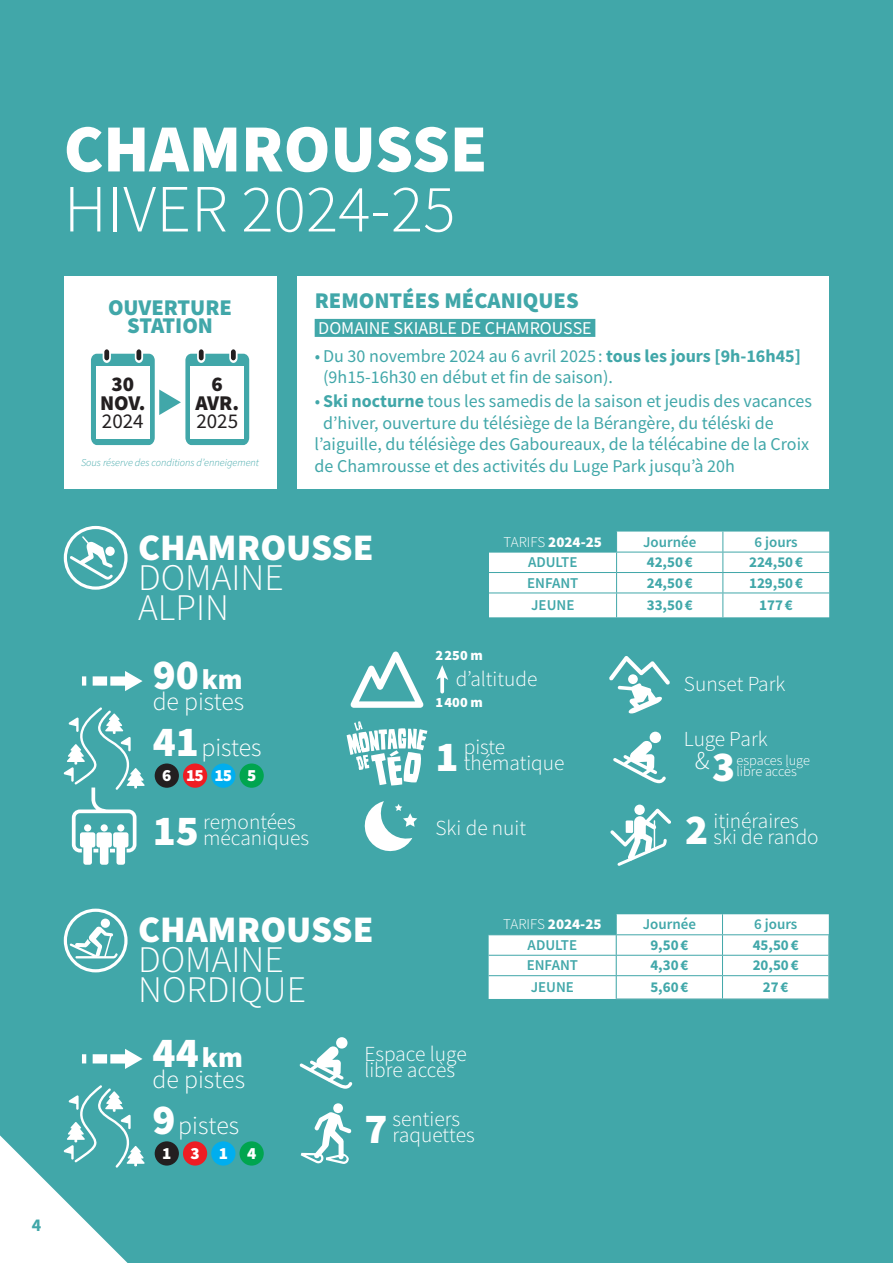
<style>
.page{position:relative;width:893px;height:1263px;background:#41a7a9}
.page>*{position:absolute;margin:0;border:0;box-sizing:border-box;transform-origin:0 0}
.t1{font:300 67.5px "Source Sans Pro";color:#fff}
.t2{font:900 67.5px "Source Sans Pro";color:#fff}
.t3{font:900 42.75px "Source Sans Pro";color:#fff}
.t4{font:300 37.5px/30px "Source Sans Pro";color:#fff}
.t5{font:900 37.5px "Source Sans Pro";color:#fff}
.t6{font:300 25.65px/45.8px "Source Sans Pro";color:#fff}
.t7{font:900 22.5px/18.8px "Source Sans Pro";color:#41a7a9;text-align:center}
.t8{font:300 21.45px/15.6px "Source Sans Pro";color:#fff}
.t9{font:300 21.3px/15.6px "Source Sans Pro";color:#fff}
.t10{font:900 21px/19.5px "Source Sans Pro";color:#231f20;text-align:center}
.t11{font:21px "Source Sans Pro";color:#231f20}
.t12{font:18px/21.6px "Source Sans Pro";color:#41a7a9}
.t13{font:18px "Source Sans Pro";color:#fff}
.t14{font:700 18px "Source Sans Pro";color:#41a7a9}
.t15{font:900 17.1px "Source Sans Pro";letter-spacing:.87em;color:#fff}
.t16{font:700 15px "Source Sans Pro";color:#41a7a9}
.t17{font:600 15px "Source Sans Pro";color:#41a7a9}
.t18{font:900 15px "Source Sans Pro";color:#fff}
.t19{font:300 14.25px/11.4px "Source Sans Pro";color:#fff}
.t20{font:900 14.25px "Source Sans Pro";color:#fff}
.t21{font:italic 300 10.5px "Source Sans Pro";color:#41a7a9}
.s1{font-weight:700}
.s2{font-size:28.5px}
.s3{font-weight:900;font-size:42.75px}
.s4{font-weight:300}
</style>
<div class="page">
<svg style="left:110px;top:671px;width:33px;height:20px"></svg>
<div style="left:93px;top:676px;width:14px;height:10px;background:#fff"></div>
<svg style="left:82px;top:676px;width:4px;height:10px"></svg>
<div style="left:155px;top:763px;width:24px;height:25px;background:#231f20;border-radius:50%"></div>
<div style="left:183px;top:763px;width:24px;height:25px;background:#ee1d23;border-radius:50%"></div>
<div style="left:211px;top:763px;width:24px;height:25px;background:#00aeef;border-radius:50%"></div>
<div style="left:240px;top:763px;width:24px;height:25px;background:#00a54f;border-radius:50%"></div>
<svg style="left:64px;top:707px;width:81px;height:158px"></svg>
<svg style="left:347px;top:721px;width:80px;height:64px"></svg>
<svg style="left:364px;top:801px;width:53px;height:51px"></svg>
<svg style="left:610px;top:809px;width:61px;height:57px"></svg>
<div style="left:634px;top:804px;width:11px;height:11px;background:#fff;border-radius:50%"></div>
<svg style="left:609px;top:656px;width:61px;height:58px"></svg>
<div style="left:650px;top:732px;width:11px;height:11px;background:#fff;border-radius:50%"></div>
<svg style="left:613px;top:740px;width:53px;height:43px"></svg>
<svg style="left:350px;top:651px;width:73px;height:57px"></svg>
<svg style="left:436px;top:665px;width:12px;height:28px"></svg>
<svg style="left:64px;top:526px;width:64px;height:64px"></svg>
<svg style="left:489px;top:531px;width:340px;height:86px"></svg>
<hr style="left:723px;top:593px;width:106px;height:1px;background:#41a7a9">
<svg style="left:110px;top:1049px;width:33px;height:20px"></svg>
<div style="left:93px;top:1054px;width:14px;height:9px;background:#fff"></div>
<svg style="left:82px;top:1054px;width:4px;height:9px"></svg>
<div style="left:155px;top:1141px;width:24px;height:24px;background:#231f20;border-radius:50%"></div>
<div style="left:183px;top:1141px;width:24px;height:24px;background:#ee1d23;border-radius:50%"></div>
<div style="left:211px;top:1141px;width:24px;height:24px;background:#00aeef;border-radius:50%"></div>
<div style="left:239px;top:1141px;width:25px;height:24px;background:#00a54f;border-radius:50%"></div>
<svg style="left:301px;top:1103px;width:50px;height:61px"></svg>
<div style="left:336px;top:1037px;width:11px;height:11px;background:#fff;border-radius:50%"></div>
<svg style="left:299px;top:1046px;width:53px;height:43px"></svg>
<svg style="left:64px;top:909px;width:64px;height:63px"></svg>
<div style="left:101px;top:918px;width:9px;height:10px;background:#fff;border-radius:50%"></div>
<svg style="left:489px;top:914px;width:340px;height:85px"></svg>
<hr style="left:722px;top:998px;width:107px;height:1px;background:#5eaeb0">
<div style="left:64px;top:276px;width:212px;height:213px;background:#fff"></div>
<div style="left:104px;top:349px;width:5px;height:11px;background:#231f20;border-radius:3px"></div>
<div style="left:136px;top:349px;width:5px;height:11px;background:#231f20;border-radius:3px"></div>
<svg style="left:91px;top:354px;width:158px;height:91px"></svg>
<div style="left:191px;top:366px;width:53px;height:73px;background:#fff"></div>
<div style="left:199px;top:349px;width:5px;height:11px;background:#231f20;border-radius:3px"></div>
<div style="left:231px;top:349px;width:5px;height:11px;background:#231f20;border-radius:3px"></div>
<div style="left:298px;top:276px;width:531px;height:213px;background:#fff"></div>
<div style="left:315px;top:319px;width:280px;height:18px;background:#41a7a9"></div>
<svg style="left:0;top:1085px;width:145px;height:178px"></svg>
<h1 class="t2" style="left:64px;top:102px;width:425px">CHAMROUSSE</h1>
<h1 class="t1" style="left:64px;top:168px;width:393px">HIVER 2024-25</h1>
<p class="t7" style="left:108px;top:297px;width:126px">OUVERTURE<br>STATION</p>
<p class="t10" style="left:195px;top:373px;width:45px">6<br>AVR.</p>
<p class="t11" style="left:196px;top:408px;width:43px">2025</p>
<p class="t21" style="left:81px;top:456px;width:180px">Sous réserve des conditions d’enneigement</p>
<p class="t10" style="left:100px;top:373px;width:47px">30<br>NOV.</p>
<p class="t11" style="left:102px;top:408px;width:43px">2024</p>
<p class="t7" style="left:315px;top:291px;width:266px">REMONTÉES MÉCANIQUES</p>
<p class="t13" style="left:318px;top:316px;width:275px">DOMAINE SKIABLE DE CHAMROUSSE</p>
<p class="t12" style="left:323px;top:345px;width:479px;text-indent:-8px">• Du 30 novembre 2024 au 6 avril 2025 : <span class="s1">tous les jours [9h-16h45] </span>(9h15-16h30 en début et fin de saison).</p>
<p class="t12" style="left:315px;top:390px;width:499px">• <span class="s1">Ski nocturne</span> tous les samedis de la saison et jeudis des vacances</p>
<p class="t12" style="left:323px;top:412px;width:452px">d’hiver, ouverture du télésiège de la Bérangère, du téléski de</p>
<p class="t12" style="left:315px;top:433px;width:496px">l’aiguille, du télésiège des Gaboureaux, de la télécabine de la Croix</p>
<p class="t12" style="left:315px;top:455px;width:422px">de Chamrousse et des activités du Luge Park jusqu’à 20h</p>
<h3 class="t5" style="left:138px;top:521px;width:237px">CHAMROUSSE</h3>
<h3 class="t4" style="left:138px;top:562px;width:147px">DOMAINE<br>ALPIN</h3>
<h2 class="t3" style="left:153px;top:645px;width:91px">90<span class="s2">km</span></h2>
<h3 class="t6" style="left:153px;top:679px;width:110px">de pistes<br><span class="s3">41</span>pistes</h3>
<p class="t15" style="left:162px;top:764px;width:96px">6 1515 5</p>
<p class="t8" style="left:203px;top:814px;width:107px;text-indent:-50px"><span class="s3">15</span> remontées mécaniques</p>
<p class="t18" style="left:504px;top:531px;width:100px"><span class="s4">TARIFS</span> 2024-25</p>
<p class="t17" style="left:643px;top:532px;width:55px">Journée</p>
<p class="t17" style="left:754px;top:532px;width:45px">6 jours</p>
<p class="t17" style="left:528px;top:552px;width:51px">ADULTE</p>
<p class="t16" style="left:647px;top:552px;width:47px">42,50€</p>
<p class="t16" style="left:749px;top:552px;width:55px">224,50€</p>
<p class="t17" style="left:527px;top:573px;width:53px">ENFANT</p>
<p class="t16" style="left:647px;top:572px;width:47px">24,50€</p>
<p class="t16" style="left:749px;top:572px;width:55px">129,50€</p>
<p class="t17" style="left:531px;top:595px;width:45px">JEUNE</p>
<p class="t16" style="left:647px;top:595px;width:47px">33,50€</p>
<p class="t16" style="left:759px;top:595px;width:35px">177€</p>
<p class="t20" style="left:435px;top:646px;width:49px">2 250 m</p>
<p class="t20" style="left:435px;top:692px;width:49px">1 400 m</p>
<p class="t8" style="left:456px;top:671px;width:83px">d’altitude</p>
<p class="t8" style="left:464px;top:739px;width:102px;text-indent:-28px"><span class="s3">1</span> piste thématique</p>
<p class="t8" style="left:684px;top:676px;width:103px">Sunset Park</p>
<p class="t8" style="left:684px;top:731px;width:85px">Luge Park</p>
<h3 class="t6" style="left:695px;top:738px;width:16px">&amp;</h3>
<h2 class="t3" style="left:712px;top:737px;width:25px">3</h2>
<p class="t19" style="left:736px;top:754px;width:75px">espaces luge libre accès</p>
<p class="t8" style="left:435px;top:820px;width:92px">Ski de nuit</p>
<p class="t8" style="left:713px;top:813px;width:107px;text-indent:-28px"><span class="s3">2</span> itinéraires ski de rando</p>
<p class="t14" style="left:32px;top:1213px;width:11px">4</p>
<h3 class="t5" style="left:138px;top:904px;width:237px">CHAMROUSSE</h3>
<h3 class="t4" style="left:138px;top:945px;width:169px">DOMAINE<br>NORDIQUE</h3>
<h2 class="t3" style="left:153px;top:1025px;width:92px">44<span class="s2">km</span></h2>
<h3 class="t6" style="left:153px;top:1057px;width:94px">de pistes<br><span class="s3">9</span>pistes</h3>
<p class="t15" style="left:162px;top:1142px;width:96px">1314</p>
<p class="t9" style="left:364px;top:1046px;width:104px">Espace luge libre accès</p>
<p class="t9" style="left:393px;top:1111px;width:84px;text-indent:-28px"><span class="s3">7</span> sentiers raquettes</p>
<p class="t18" style="left:503px;top:914px;width:100px"><span class="s4">TARIFS</span> 2024-25</p>
<p class="t17" style="left:643px;top:914px;width:55px">Journée</p>
<p class="t17" style="left:754px;top:914px;width:45px">6 jours</p>
<p class="t17" style="left:528px;top:935px;width:51px">ADULTE</p>
<p class="t16" style="left:650px;top:935px;width:40px">9,50€</p>
<p class="t16" style="left:753px;top:935px;width:47px">45,50€</p>
<p class="t17" style="left:527px;top:955px;width:53px">ENFANT</p>
<p class="t16" style="left:650px;top:955px;width:40px">4,30€</p>
<p class="t16" style="left:753px;top:955px;width:47px">20,50€</p>
<p class="t17" style="left:531px;top:977px;width:45px">JEUNE</p>
<p class="t16" style="left:650px;top:977px;width:40px">5,60€</p>
<p class="t16" style="left:763px;top:977px;width:27px">27€</p>
</div>
